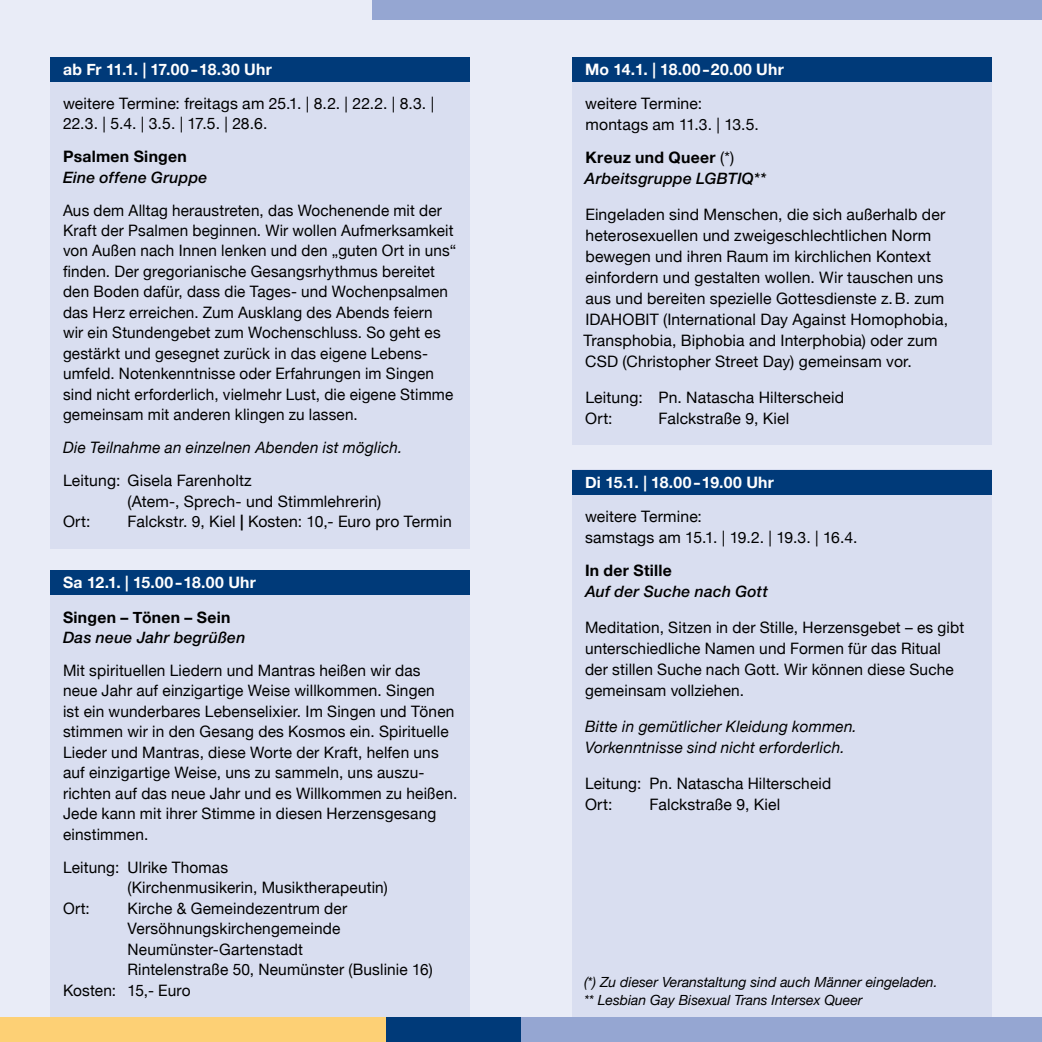
<style>
.page{position:relative;width:1042px;height:1042px;background:#e9ecf7}
.page>*{position:absolute;margin:0;border:0;box-sizing:border-box;transform-origin:0 0}
.t1{font:15.75px/20.5px "Helvetica Neue";letter-spacing:.01em;color:#000}
.t2{font:italic 15.75px/21px "Helvetica Neue";letter-spacing:.015em;color:#000}
.t3{font:italic 500 15.75px/21px "Helvetica Neue";letter-spacing:.015em;color:#000}
.t4{font:700 15.75px "Helvetica Neue";letter-spacing:.015em;color:#fff}
.t5{font:700 15.75px "Helvetica Neue";letter-spacing:.02em;color:#000}
.t6{font:italic 14px/17.5px "Helvetica Neue";color:#000}
.s1{font-weight:700}
.s2{font-weight:700;font-style:normal}
.s3{font-weight:400;font-style:normal}
</style>
<div class="page">
<div style="left:51px;top:570px;width:419px;height:472px;background:#d9def0"></div>
<div style="left:572px;top:470px;width:420px;height:572px;background:#d9def0"></div>
<div style="left:51px;top:57px;width:419px;height:491px;background:#d9def0"></div>
<div style="left:0;top:1017px;width:387px;height:25px;background:#fdd075"></div>
<div style="left:386px;top:1017px;width:135px;height:25px;background:#003a79"></div>
<div style="left:521px;top:1017px;width:521px;height:25px;background:#95a6d2"></div>
<div style="left:372px;top:0;width:670px;height:20px;background:#95a6d2"></div>
<div style="left:51px;top:570px;width:419px;height:25px;background:#003a79"></div>
<div style="left:572px;top:470px;width:420px;height:24px;background:#003a79"></div>
<div style="left:51px;top:57px;width:419px;height:25px;background:#003a79"></div>
<div style="left:572px;top:82px;width:420px;height:363px;background:#d9def0"></div>
<div style="left:572px;top:57px;width:420px;height:25px;background:#003a79"></div>
<p class="t4" style="left:63px;top:57px;width:210px">ab Fr 11.1. | 17.00 – 18.30 Uhr</p>
<p class="t1" style="left:63px;top:94px;width:373px">weitere Termine: freitags am 25.1. | 8.2. | 22.2. | 8.3. |<br>22.3. | 5.4. | 3.5. | 17.5. | 28.6.</p>
<p class="t5" style="left:63px;top:144px;width:125px">Psalmen Singen</p>
<p class="t3" style="left:63px;top:166px;width:146px">Eine offene Gruppe</p>
<p class="t1" style="left:63px;top:201px;width:395px">Aus dem Alltag heraustreten, das Wochenende mit der Kraft der Psalmen beginnen. Wir wollen Aufmerksamkeit von Außen nach Innen lenken und den „guten Ort in uns“ finden. Der gregorianische Gesangsrhythmus bereitet den Boden dafür, dass die Tages- und Wochenpsalmen das Herz erreichen. Zum Ausklang des Abends feiern wir ein Stundengebet zum Wochenschluss. So geht es gestärkt und gesegnet zurück in das eigene Lebens&shy;umfeld. Notenkenntnisse oder Erfahrungen im Singen sind nicht erforderlich, vielmehr Lust, die eigene Stimme gemeinsam mit anderen klingen zu lassen.</p>
<p class="t2" style="left:63px;top:438px;width:341px">Die Teilnahme an einzelnen Abenden ist möglich.</p>
<p class="t1" style="left:63px;top:471px;width:190px">Leitung: Gisela Farenholtz</p>
<p class="t1" style="left:127px;top:492px;width:255px">(Atem-, Sprech- und Stimmlehrerin)</p>
<p class="t1" style="left:63px;top:512px;width:29px">Ort:</p>
<p class="t1" style="left:127px;top:512px;width:326px">Falckstr. 9, Kiel <span class="s1">|</span> Kosten: 10,- Euro pro Termin</p>
<p class="t4" style="left:63px;top:570px;width:195px">Sa 12.1. | 15.00 – 18.00 Uhr</p>
<p class="t5" style="left:63px;top:604px;width:169px">Singen – Tönen – Sein</p>
<p class="t3" style="left:63px;top:627px;width:184px">Das neue Jahr begrüßen</p>
<p class="t1" style="left:63px;top:661px;width:396px">Mit spirituellen Liedern und Mantras heißen wir das neue Jahr auf einzigartige Weise willkommen. Singen<br>ist ein wunderbares Lebenselixier. Im Singen und Tönen stimmen wir in den Gesang des Kosmos ein. Spirituelle Lieder und Mantras, diese Worte der Kraft, helfen uns auf einzigartige Weise, uns zu sammeln, uns auszu&shy;richten auf das neue Jahr und es Willkommen zu heißen.<br>Jede kann mit ihrer Stimme in diesen Herzensgesang einstimmen.</p>
<p class="t1" style="left:63px;top:857px;width:167px">Leitung: Ulrike Thomas</p>
<p class="t1" style="left:127px;top:878px;width:262px">(Kirchenmusikerin, Musiktherapeutin)</p>
<p class="t1" style="left:63px;top:898px;width:28px">Ort:</p>
<p class="t1" style="left:127px;top:898px;width:221px">Kirche &amp; Gemeindezentrum der</p>
<p class="t1" style="left:127px;top:919px;width:214px">Versöhnungskirchengemeinde</p>
<p class="t1" style="left:127px;top:939px;width:177px">Neumünster-Gartenstadt</p>
<p class="t1" style="left:127px;top:960px;width:307px">Rintelenstraße 50, Neumünster (Buslinie 16)</p>
<p class="t1" style="left:63px;top:980px;width:129px">Kosten: 15,- Euro</p>
<p class="t4" style="left:585px;top:57px;width:200px">Mo 14.1. | 18.00 – 20.00 Uhr</p>
<p class="t1" style="left:585px;top:94px;width:175px;line-height:21px">weitere Termine: montags am 11.3. | 13.5.</p>
<p class="t3" style="left:584px;top:147px;width:183px"><span class="s2">Kreuz und Queer</span> <span class="s3">(*)<br></span>Arbeitsgruppe LGBTIQ**</p>
<p class="t1" style="left:583px;top:205px;width:366px;line-height:21px">Eingeladen sind Menschen, die sich außerhalb der heterosexuellen und zweigeschlechtlichen Norm bewegen und ihren Raum im kirchlichen Kontext einfordern und gestalten wollen. Wir tauschen uns aus und bereiten spezielle Gottesdienste z.B. zum IDAHOBIT (International Day Against Homophobia, Transphobia, Biphobia and Interphobia) oder zum CSD (Christopher Street Day) gemeinsam vor.</p>
<p class="t1" style="left:585px;top:388px;width:260px;line-height:21px">Leitung: Pn. Natascha Hilterscheid<br>Ort:</p>
<p class="t1" style="left:658px;top:409px;width:132px">Falckstraße 9, Kiel</p>
<p class="t4" style="left:585px;top:470px;width:190px">Di 15.1. | 18.00 – 19.00 Uhr</p>
<p class="t1" style="left:585px;top:506px;width:274px;line-height:21px">weitere Termine:<br>samstags am 15.1. | 19.2. | 19.3. | 16.4.</p>
<p class="t5" style="left:585px;top:558px;width:88px">In der Stille</p>
<p class="t3" style="left:585px;top:581px;width:184px">Auf der Suche nach Gott</p>
<p class="t1" style="left:585px;top:618px;width:381px;line-height:21px">Meditation, Sitzen in der Stille, Herzensgebet – es gibt unterschiedliche Namen und Formen für das Ritual der stillen Suche nach Gott. Wir können diese Suche gemeinsam vollziehen.</p>
<p class="t2" style="left:585px;top:716px;width:273px">Bitte in gemütlicher Kleidung kommen.<br>Vorkenntnisse sind nicht erforderlich.</p>
<p class="t1" style="left:585px;top:773px;width:248px;line-height:21px">Leitung: Pn. Natascha Hilterscheid<br>Ort:</p>
<p class="t1" style="left:649px;top:795px;width:132px">Falckstraße 9, Kiel</p>
<p class="t6" style="left:584px;top:974px;width:355px">(*) Zu dieser Veranstaltung sind auch Männer eingeladen. ** Lesbian Gay Bisexual Trans Intersex Queer</p>
</div>
